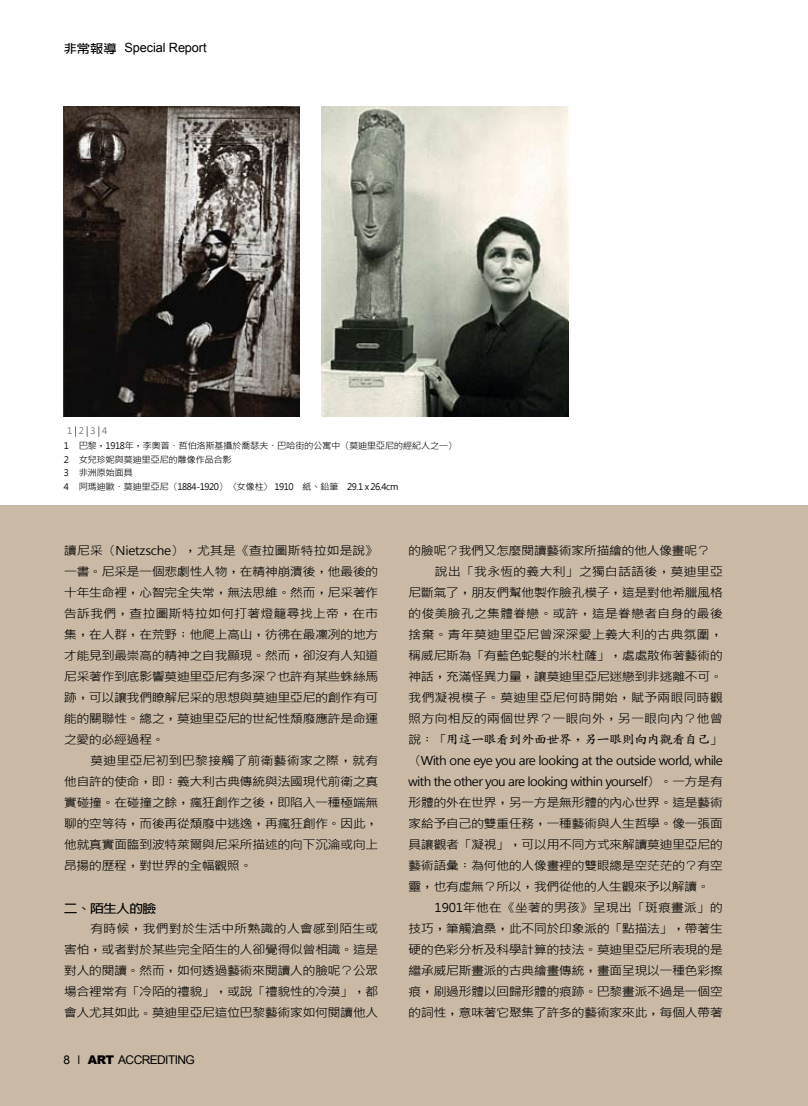
<style>
.page{position:relative;width:808px;height:1106px;background:#fff}
.page>*{position:absolute;margin:0;border:0;box-sizing:border-box;transform-origin:0 0}
.t1{font:12.75px "Arial";letter-spacing:-.01em;color:#000}
.t2{font:12px/21px "Microsoft Jheng Hei";letter-spacing:-.05em;color:#000;text-align:justify;scale:1.1 1}
.t3{font:12px/21px "Microsoft Jheng Hei";letter-spacing:-.05em;color:#000;text-align:justify;scale:1.04 1}
.t4{font:12px "Microsoft Jheng Hei";letter-spacing:-.005em;color:#000;scale:1.1 1}
.t5{font:700 12px "Zen Kai";letter-spacing:-.05em;color:#000;scale:1.1 1}
.t6{font:12px "Microsoft Jheng Hei";letter-spacing:-.01em;color:#000;scale:1.1 1}
.t7{font:12px "Arial";letter-spacing:-.05em;color:#000}
.t8{font:700 12px "Lin Gothic";letter-spacing:-.05em;color:#000;scale:1.15 1}
.t9{font:9px/13.5px "Microsoft Jheng Hei";letter-spacing:-.05em;color:#000}
.s1{font-family:"Lin Gothic";font-weight:700;font-size:12px}
.s2{color:#727172}
.s3{font-family:"Lin Gothic";font-weight:300}
.s4{font-family:"Arial Narrow"}
.s5{font-weight:900}
.s6{font-family:"Microsoft Jheng Hei";font-weight:400}
</style>
<div class="page">
<div style="left:0;top:505px;width:808px;height:601px;background:#c9b9a5"></div>
<img style="left:64px;top:106px;width:236px;height:311px">
<img style="left:322px;top:106px;width:247px;height:311px">
<p class="t1" style="left:64px;top:39px;width:144px"><span class="s1">非常報導</span> Special Report</p>
<p class="t9" style="left:64px;top:423px;width:395px;line-height:14.9px;text-indent:3px"><span class="s2">1234<br></span>1 巴黎<span class="s3">，</span>1918年<span class="s3">，</span>李奧普<span class="s3">．</span>哲伯洛斯基攝於喬瑟夫<span class="s3">．</span>巴哈街的公寓中<span class="s3">（</span>莫迪里亞尼的經紀人之一<span class="s3">）</span></p>
<p class="t9" style="left:64px;top:452px;width:336px">2 女兒珍妮與莫迪里亞尼的雕像作品合影<br>3 非洲原始面具<br>4 阿瑪迪歐<span class="s3">．</span>莫迪里亞尼<span class="s3">（</span>1884-1920<span class="s3">）〈</span>女像柱<span class="s3">〉</span> 1910 紙<span class="s3">、</span>鉛筆 29.1 x 26.4cm</p>
<p class="t2" style="left:64px;top:540px;width:288px">讀尼采<span class="s3">（</span>Nietzsche<span class="s3">），</span>尤其是<span class="s3">《</span>查拉圖斯特拉如是說<span class="s3">》</span>一書<span class="s3">。</span>尼采是一個悲劇性人物<span class="s3">，</span>在精神崩潰後<span class="s3">，</span>他最後的十年生命裡<span class="s3">，</span>心智完全失常<span class="s3">，</span>無法思維<span class="s3">。</span>然而<span class="s3">，</span>尼采著作告訴我們<span class="s3">，</span>查拉圖斯特拉如何打著燈籠尋找上帝<span class="s3">，</span>在市集<span class="s3">，</span>在人群<span class="s3">，</span>在荒野<span class="s3">；</span>他爬上高山<span class="s3">，</span>彷彿在最凜冽的地方才能見到最崇高的精神之自我顯現<span class="s3">。</span>然而<span class="s3">，</span>卻沒有人知道尼采著作到底影響莫迪里亞尼有多深<span class="s3">？</span>也許有某些蛛絲馬跡<span class="s3">，</span>可以讓我們瞭解尼采的思想與莫迪里亞尼的創作有可能的關聯性<span class="s3">。</span>總之<span class="s3">，</span>莫迪里亞尼的世紀性頹廢應許是命運之愛的必經過程<span class="s3">。</span></p>
<p class="t2" style="left:64px;top:750px;width:288px;text-indent:26px">莫迪里亞尼初到巴黎接觸了前衛藝術家之際<span class="s3">，</span>就有他自許的使命<span class="s3">，</span>即<span class="s3">：</span>義大利古典傳統與法國現代前衛之真實碰撞<span class="s3">。</span>在碰撞之餘<span class="s3">，</span>瘋狂創作之後<span class="s3">，</span>即陷入一種極端無聊的空等待<span class="s3">，</span>而後再從頹廢中逃逸<span class="s3">，</span>再瘋狂創作<span class="s3">。</span>因此<span class="s3">，</span>他就真實面臨到波特萊爾與尼采所描述的向下沉淪或向上昂揚的歷程<span class="s3">，</span>對世界的全幅觀照<span class="s3">。</span></p>
<p class="t8" style="left:64px;top:902px;width:82px">二、陌生人的臉</p>
<p class="t2" style="left:64px;top:918px;width:288px;text-indent:26px">有時候<span class="s3">，</span>我們對於生活中所熟識的人會感到陌生或害怕<span class="s3">，</span>或者對於某些完全陌生的人卻覺得似曾相識<span class="s3">。</span>這是對人的閱讀<span class="s3">。</span>然而<span class="s3">，</span>如何透過藝術來閱讀人的臉呢<span class="s3">？</span>公眾場合裡常有<span class="s3">「</span>冷陌的禮貌<span class="s3">」，</span>或說<span class="s3">「</span>禮貌性的冷漠<span class="s3">」，</span>都會人尤其如此<span class="s3">。</span>莫迪里亞尼這位巴黎藝術家如何閱讀他人</p>
<p class="t7" style="left:78px;top:1051px;width:119px"><span class="s4">I</span> <span class="s5">ART</span> ACCREDITING</p>
<p class="t2" style="left:408px;top:540px;width:276px">的臉呢<span class="s3">？</span>我們又怎麼閱讀藝術家所描繪的他人像畫呢<span class="s3">？</span></p>
<p class="t6" style="left:435px;top:564px;width:264px">說出<span class="s3">「</span>我永恆的義大利<span class="s3">」</span>之獨白話語後<span class="s3">，</span>莫迪里亞</p>
<p class="t2" style="left:408px;top:582px;width:288px">尼斷氣了<span class="s3">，</span>朋友們幫他製作臉孔模子<span class="s3">，</span>這是對他希臘風格</p>
<p class="t4" style="left:408px;top:606px;width:288px">的俊美臉孔之集體眷戀<span class="s3">。</span>或許<span class="s3">，</span>這是眷戀者自身的最後</p>
<p class="t4" style="left:408px;top:627px;width:288px">捨棄<span class="s3">。</span>青年莫迪里亞尼曾深深愛上義大利的古典氛圍<span class="s3">，</span></p>
<p class="t2" style="left:408px;top:645px;width:288px">稱威尼斯為<span class="s3">「</span>有藍色蛇髮的米杜薩<span class="s3">」，</span>處處散佈著藝術的</p>
<p class="t2" style="left:408px;top:666px;width:288px">神話<span class="s3">，</span>充滿怪異力量<span class="s3">，</span>讓莫迪里亞尼迷戀到非逃離不可<span class="s3">。</span></p>
<p class="t4" style="left:408px;top:690px;width:288px">我們凝視模子<span class="s3">。</span>莫迪里亞尼何時開始<span class="s3">，</span>賦予兩眼同時觀</p>
<p class="t4" style="left:408px;top:711px;width:288px">照方向相反的兩個世界<span class="s3">？</span>一眼向外<span class="s3">，</span>另一眼向內<span class="s3">？</span>他曾</p>
<p class="t5" style="left:408px;top:733px;width:288px"><span class="s6">說</span><span class="s3">：「</span>用這一眼看到外面世界，另一眼則向內觀看自己<span class="s3">」</span></p>
<p class="t3" style="left:408px;top:750px;width:304px"><span class="s3">（</span>With one eye you are looking at the outside world, while with the other you are looking within yourself<span class="s3">）。</span>一方是有形體的外在世界<span class="s3">，</span>另一方是無形體的內心世界<span class="s3">。</span>這是藝術家給予自己的雙重任務<span class="s3">，</span>一種藝術與人生哲學<span class="s3">。</span>像一張面具讓觀者<span class="s3">「</span>凝視<span class="s3">」，</span>可以用不同方式來解讀莫迪里亞尼的藝術語彙<span class="s3">：</span>為何他的人像畫裡的雙眼總是空茫茫的<span class="s3">？</span>有空靈<span class="s3">，</span>也有虛無<span class="s3">？</span>所以<span class="s3">，</span>我們從他的人生觀來予以解讀<span class="s3">。</span></p>
<p class="t3" style="left:408px;top:897px;width:304px;text-indent:26px">1901年他在<span class="s3">《</span>坐著的男孩<span class="s3">》</span>呈現出<span class="s3">「</span>斑痕畫派<span class="s3">」</span>的技巧<span class="s3">，</span>筆觸滄桑<span class="s3">，</span>此不同於印象派的<span class="s3">「</span>點描法<span class="s3">」，</span>帶著生硬的色彩分析及科學計算的技法<span class="s3">。</span>莫迪里亞尼所表現的是繼承威尼斯畫派的古典繪畫傳統<span class="s3">，</span>畫面呈現以一種色彩擦痕<span class="s3">，</span>刷過形體以回歸形體的痕跡<span class="s3">。</span>巴黎畫派不過是一個空的詞性<span class="s3">，</span>意味著它聚集了許多的藝術家來此<span class="s3">，</span>每個人帶著</p>
</div>
